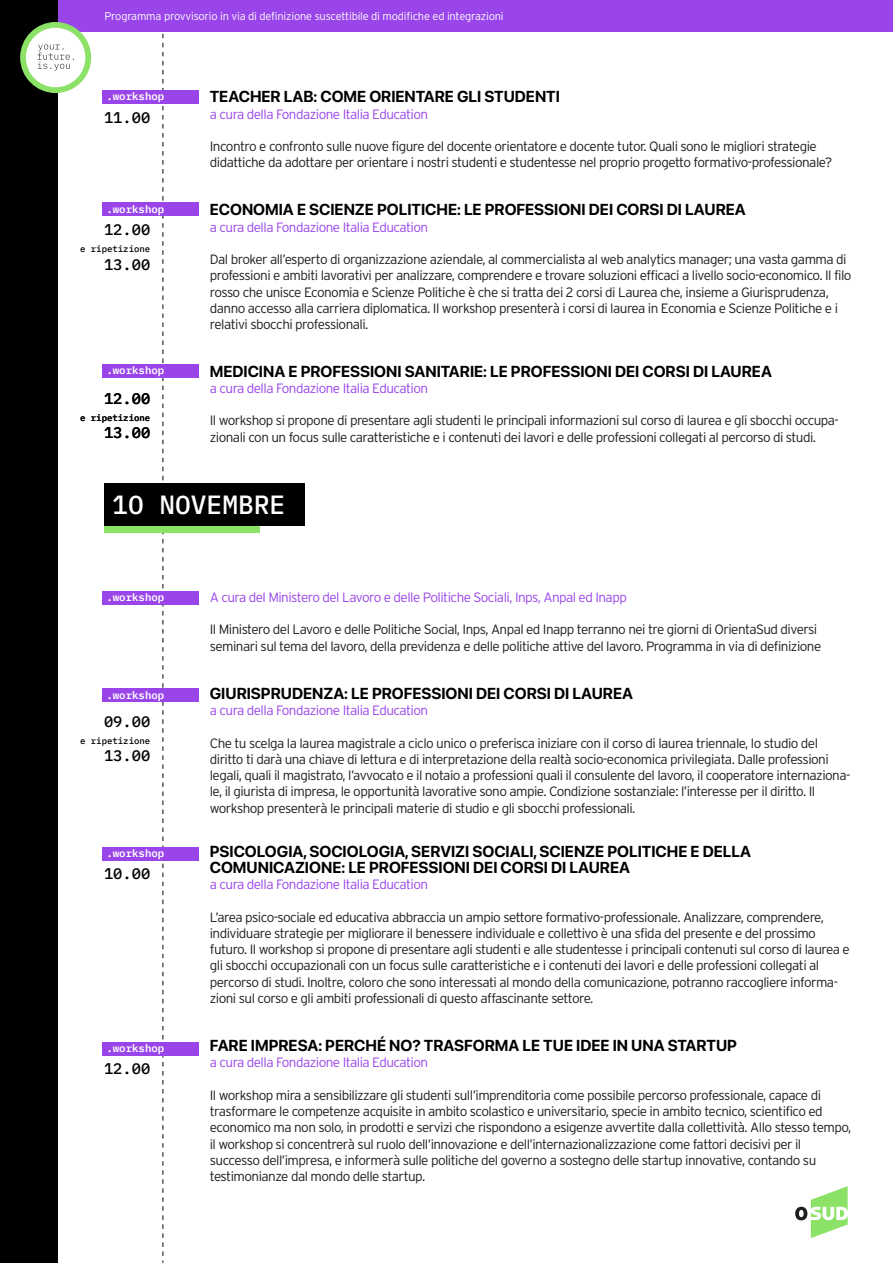
<style>
.page{position:relative;width:893px;height:1263px;background:#fff}
.page>*{position:absolute;margin:0;border:0;box-sizing:border-box;transform-origin:0 0}
.t1{font:500 26.25px "IBM Plex Mono";color:#fff}
.t2{font:15.75px/15.8px "SF Pro";color:#000}
.t3{font:500 15.45px "IBM Plex Mono";color:#000}
.t4{font:300 13.5px/16.2px "Interstate";letter-spacing:-.04em;color:#1d1d1b}
.t5{font:300 13.5px "Interstate";letter-spacing:-.04em;color:#9945e9}
.t6{font:300 11.1px "Interstate";letter-spacing:-.02em;color:#fff}
.t7{font:600 10.8px "IBM Plex Mono";color:#fff}
.t8{font:500 9px "IBM Plex Mono";color:#000}
</style>
<div class="page">
<svg style="left:163px;top:33px;width:1px;height:1230px"></svg>
<div style="left:55px;top:0;width:838px;height:32px;background:#9945e9"></div>
<div style="left:0;top:0;width:57px;height:1263px;background:#000"></div>
<svg style="left:20px;top:22px;width:71px;height:71px"></svg>
<div style="left:26px;top:28px;width:59px;height:59px;background:#fff;border-radius:50%"></div>
<svg style="left:37px;top:44px;width:37px;height:27px"></svg>
<div style="left:102px;top:364px;width:97px;height:13px;background:#9945e9"></div>
<div style="left:102px;top:688px;width:97px;height:14px;background:#9945e9"></div>
<div style="left:102px;top:591px;width:97px;height:14px;background:#9945e9"></div>
<div style="left:102px;top:847px;width:97px;height:13px;background:#9945e9"></div>
<div style="left:102px;top:1042px;width:97px;height:13px;background:#9945e9"></div>
<div style="left:104px;top:483px;width:200px;height:43px;background:#000"></div>
<div style="left:104px;top:526px;width:155px;height:7px;background:#8be266"></div>
<svg style="left:795px;top:1186px;width:53px;height:52px"></svg>
<div style="left:102px;top:202px;width:97px;height:14px;background:#9945e9"></div>
<div style="left:102px;top:90px;width:97px;height:14px;background:#9945e9"></div>
<p class="t6" style="left:105px;top:10px;width:401px">Programma provvisorio in via di definizione suscettibile di modifiche ed integrazioni</p>
<p class="t7" style="left:106px;top:88px;width:60px">.workshop</p>
<p class="t3" style="left:104px;top:105px;width:48px">11.00</p>
<p class="t7" style="left:106px;top:200px;width:60px">.workshop</p>
<p class="t3" style="left:104px;top:218px;width:48px">12.00</p>
<p class="t8" style="left:80px;top:242px;width:72px">e ripetizione</p>
<p class="t3" style="left:104px;top:252px;width:48px">13.00</p>
<p class="t7" style="left:106px;top:361px;width:60px">.workshop</p>
<p class="t3" style="left:104px;top:386px;width:48px">12.00</p>
<p class="t8" style="left:80px;top:411px;width:72px">e ripetizione</p>
<p class="t3" style="left:104px;top:421px;width:48px">13.00</p>
<p class="t2" style="left:210px;top:89px;width:352px">TEACHER LAB: COME ORIENTARE GLI STUDENTI</p>
<p class="t5" style="left:210px;top:106px;width:220px">a cura della Fondazione Italia Education</p>
<p class="t4" style="left:210px;top:138px;width:624px">Incontro e confronto sulle nuove figure del docente orientatore e docente tutor. Quali sono le migliori strategie didattiche da adottare per orientare i nostri studenti e studentesse nel proprio progetto formativo-professionale?</p>
<p class="t2" style="left:210px;top:202px;width:537px">ECONOMIA E SCIENZE POLITICHE: LE PROFESSIONI DEI CORSI DI LAUREA</p>
<p class="t5" style="left:210px;top:219px;width:220px">a cura della Fondazione Italia Education</p>
<p class="t4" style="left:210px;top:251px;width:643px">Dal broker all’esperto di organizzazione aziendale, al commercialista al web analytics manager; una vasta gamma di professioni e ambiti lavorativi per analizzare, comprendere e trovare soluzioni efficaci a livello socio-economico. Il filo rosso che unisce Economia e Scienze Politiche è che si tratta dei 2 corsi di Laurea che, insieme a Giurisprudenza, danno accesso alla carriera diplomatica. Il workshop presenterà i corsi di laurea in Economia e Scienze Politiche e i relativi sbocchi professionali.</p>
<p class="t2" style="left:210px;top:363px;width:564px">MEDICINA E PROFESSIONI SANITARIE: LE PROFESSIONI DEI CORSI DI LAUREA</p>
<p class="t5" style="left:210px;top:380px;width:220px">a cura della Fondazione Italia Education</p>
<p class="t4" style="left:210px;top:412px;width:631px">Il workshop si propone di presentare agli studenti le principali informazioni sul corso di laurea e gli sbocchi occupa&shy;zionali con un focus sulle caratteristiche e i contenuti dei lavori e delle professioni collegati al percorso di studi.</p>
<h1 class="t1" style="left:112px;top:484px;width:175px">10 NOVEMBRE</h1>
<p class="t7" style="left:106px;top:589px;width:60px">.workshop</p>
<p class="t7" style="left:106px;top:686px;width:60px">.workshop</p>
<p class="t3" style="left:104px;top:709px;width:48px">09.00</p>
<p class="t8" style="left:80px;top:734px;width:72px">e ripetizione</p>
<p class="t3" style="left:104px;top:744px;width:48px">13.00</p>
<p class="t7" style="left:106px;top:844px;width:60px">.workshop</p>
<p class="t3" style="left:104px;top:862px;width:48px">10.00</p>
<p class="t7" style="left:106px;top:1040px;width:60px">.workshop</p>
<p class="t3" style="left:104px;top:1057px;width:48px">12.00</p>
<p class="t5" style="left:210px;top:590px;width:419px">A cura del Ministero del Lavoro e delle Politiche Sociali, Inps, Anpal ed Inapp</p>
<p class="t4" style="left:210px;top:621px;width:613px">Il Ministero del Lavoro e delle Politiche Social, Inps, Anpal ed Inapp terranno nei tre giorni di OrientaSud diversi seminari sul tema del lavoro, della previdenza e delle politiche attive del lavoro. Programma in via di definizione</p>
<p class="t2" style="left:210px;top:686px;width:425px">GIURISPRUDENZA: LE PROFESSIONI DEI CORSI DI LAUREA</p>
<p class="t5" style="left:210px;top:703px;width:220px">a cura della Fondazione Italia Education</p>
<p class="t4" style="left:210px;top:735px;width:642px">Che tu scelga la laurea magistrale a ciclo unico o preferisca iniziare con il corso di laurea triennale, lo studio del diritto ti darà una chiave di lettura e di interpretazione della realtà socio-economica privilegiata. Dalle professioni legali, quali il magistrato, l’avvocato e il notaio a professioni quali il consulente del lavoro, il cooperatore internaziona&shy;le, il giurista di impresa, le opportunità lavorative sono ampie. Condizione sostanziale: l’interesse per il diritto. Il workshop presenterà le principali materie di studio e gli sbocchi professionali.</p>
<p class="t2" style="left:210px;top:844px;width:543px">PSICOLOGIA, SOCIOLOGIA, SERVIZI SOCIALI, SCIENZE POLITICHE E DELLA<br>COMUNICAZIONE: LE PROFESSIONI DEI CORSI DI LAUREA</p>
<p class="t5" style="left:210px;top:877px;width:220px">a cura della Fondazione Italia Education</p>
<p class="t4" style="left:210px;top:909px;width:641px">L’area psico-sociale ed educativa abbraccia un ampio settore formativo-professionale. Analizzare, comprendere, individuare strategie per migliorare il benessere individuale e collettivo è una sfida del presente e del prossimo futuro. Il workshop si propone di presentare agli studenti e alle studentesse i principali contenuti sul corso di laurea e gli sbocchi occupazionali con un focus sulle caratteristiche e i contenuti dei lavori e delle professioni collegati al percorso di studi. Inoltre, coloro che sono interessati al mondo della comunicazione, potranno raccogliere informa&shy;zioni sul corso e gli ambiti professionali di questo affascinante settore.</p>
<p class="t2" style="left:210px;top:1038px;width:529px">FARE IMPRESA: PERCHÉ NO? TRASFORMA LE TUE IDEE IN UNA STARTUP</p>
<p class="t5" style="left:210px;top:1055px;width:220px">a cura della Fondazione Italia Education</p>
<p class="t4" style="left:210px;top:1087px;width:643px">Il workshop mira a sensibilizzare gli studenti sull’imprenditoria come possibile percorso professionale, capace di trasformare le competenze acquisite in ambito scolastico e universitario, specie in ambito tecnico, scientifico ed economico ma non solo, in prodotti e servizi che rispondono a esigenze avvertite dalla collettività. Allo stesso tempo, il workshop si concentrerà sul ruolo dell’innovazione e dell’internazionalizzazione come fattori decisivi per il successo dell’impresa, e informerà sulle politiche del governo a sostegno delle startup innovative, contando su testimonianze dal mondo delle startup.</p>
</div>
